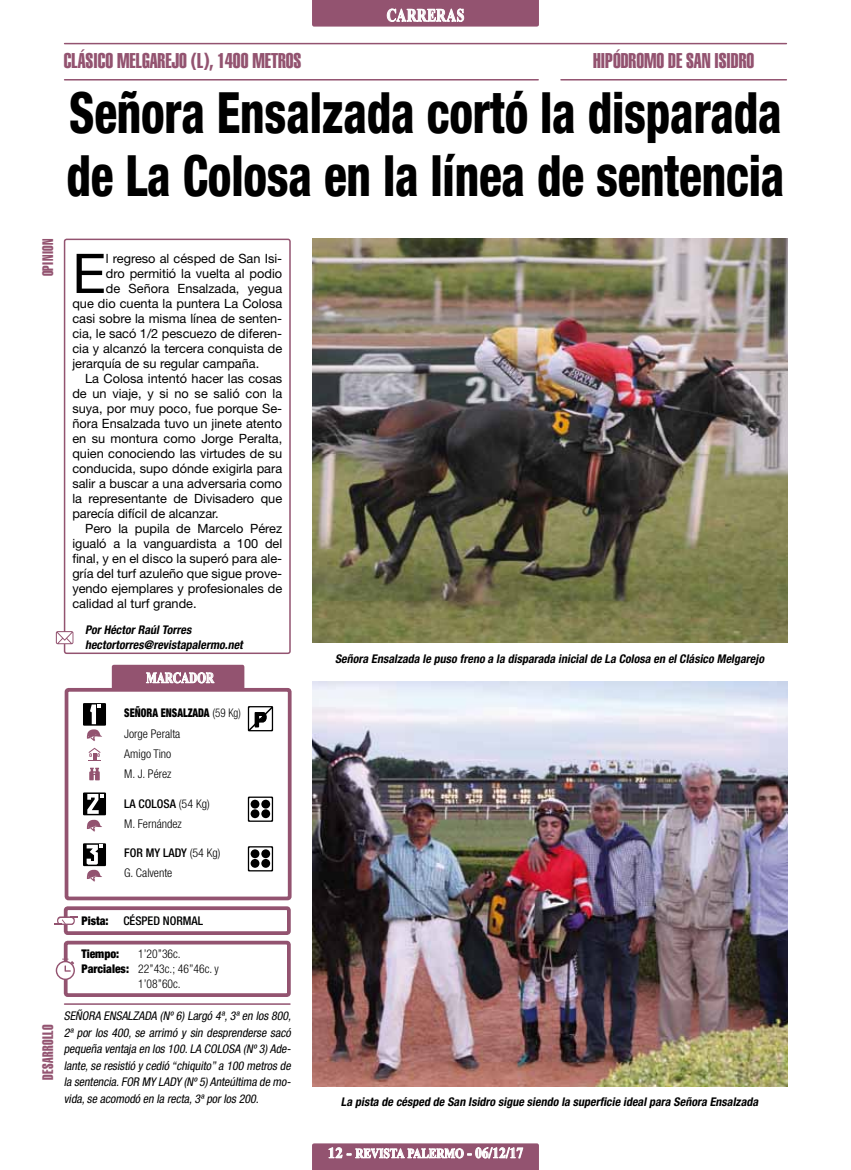
<style>
.page{position:relative;width:851px;height:1170px;background:#fff}
.page>*{position:absolute;margin:0;border:0;box-sizing:border-box;transform-origin:0 0}
.t1{font:800 condensed 57px/63px "Helvetica Neue LT Std";letter-spacing:-.005em;color:#000;scale:.83 1}
.t2{font:54.75px "Helvetica Neue LT Std";color:#000}
.t3{font:21px "Helvetica LT Std Extra Comp";color:#935370}
.t4{font:700 18px "Times New Roman";letter-spacing:.04em;color:#fff;scale:.75 1}
.t5{font:15px "Helvetica LT Std Extra Comp";letter-spacing:.025em;color:#935370}
.t6{font:700 15px "Times New Roman";letter-spacing:-.005em;color:#fff;scale:.75 1}
.t7{font:700 13.5px "Times New Roman";color:#fff;scale:.83 1}
.t8{font:12.75px "Helvetica Neue LT Std";color:#000}
.t9{font:italic condensed 12px/16.5px "Helvetica Neue LT Std";color:#000;text-align:justify}
.t10{font:italic 700 condensed 12px/15px "Helvetica Neue LT Std";color:#000}
.t11{font:300 condensed 12px/20.2px "Helvetica Neue LT Std";color:#000}
.t12{font:900 condensed 12px/15px "Helvetica Neue LT Std";color:#000}
.t13{font:500 condensed 12px "Helvetica Neue LT Std";color:#000}
.s1{font-weight:900}
.s2{font-weight:500}
.s3{font-size:15px}
</style>
<div class="page">
<svg style="left:312px;top:1143px;width:227px;height:26px;background:#a67189"></svg>
<svg style="left:312px;top:0;width:227px;height:27px;background:#9d637d"></svg>
<hr style="left:65px;top:79px;width:473px;height:1px;background:#935370">
<hr style="left:65px;top:43px;width:721px;height:1px;background:#935370">
<hr style="left:561px;top:79px;width:225px;height:1px;background:#935370">
<hr style="left:65px;top:1003px;width:225px;height:1px;background:#935370">
<div style="left:64px;top:238px;width:227px;height:416px;border:2px solid #935370;border-radius:2px"></div>
<svg style="left:56px;top:631px;width:17px;height:13px"></svg>
<div style="left:64px;top:940px;width:227px;height:56px;border:4px solid #935370;border-radius:2px"></div>
<div style="left:64px;top:906px;width:227px;height:28px;border:4px solid #935370;border-radius:2px"></div>
<svg style="left:55px;top:916px;width:22px;height:8px"></svg>
<svg style="left:56px;top:958px;width:19px;height:21px"></svg>
<div style="left:112px;top:664px;width:132px;height:26px;background:#935370;border-radius:2px"></div>
<div style="left:65px;top:688px;width:226px;height:212px;border:4px solid #935370;border-radius:2px"></div>
<svg style="left:86px;top:819px;width:16px;height:12px"></svg>
<div style="left:83px;top:703px;width:23px;height:22px;background:#000"></div>
<svg style="left:86px;top:704px;width:17px;height:37px"></svg>
<div style="left:83px;top:792px;width:23px;height:23px;background:#000"></div>
<svg style="left:87px;top:793px;width:16px;height:20px"></svg>
<div style="left:83px;top:843px;width:23px;height:23px;background:#000"></div>
<svg style="left:86px;top:844px;width:17px;height:37px"></svg>
<svg style="left:88px;top:747px;width:12px;height:13px"></svg>
<svg style="left:146px;top:672px;width:68px;height:11px"></svg>
<svg style="left:89px;top:767px;width:11px;height:14px"></svg>
<img style="left:312px;top:681px;width:475px;height:405px">
<img style="left:312px;top:238px;width:475px;height:404px">
<svg style="left:247px;top:706px;width:27px;height:25px"></svg>
<svg style="left:248px;top:796px;width:25px;height:25px"></svg>
<div style="left:250px;top:799px;width:9px;height:9px;background:#000;border-radius:50%"></div>
<div style="left:261px;top:799px;width:9px;height:9px;background:#000;border-radius:50%"></div>
<div style="left:250px;top:809px;width:9px;height:9px;background:#000;border-radius:50%"></div>
<div style="left:261px;top:809px;width:9px;height:9px;background:#000;border-radius:50%"></div>
<svg style="left:248px;top:846px;width:25px;height:25px"></svg>
<div style="left:250px;top:849px;width:9px;height:9px;background:#000;border-radius:50%"></div>
<div style="left:261px;top:849px;width:9px;height:9px;background:#000;border-radius:50%"></div>
<svg style="left:250px;top:858px;width:9px;height:9px"></svg>
<div style="left:261px;top:858px;width:9px;height:9px;background:#000;border-radius:50%"></div>
<h3 class="t4" style="left:386px;top:3px;width:105px">CARRERAS</h3>
<h3 class="t3" style="left:64px;top:48px;width:239px">CLÁSICO MELGAREJO (L), 1400 METROS</h3>
<h3 class="t3" style="left:593px;top:48px;width:162px">HIPÓDROMO DE SAN ISIDRO</h3>
<h1 class="t1" style="left:67px;top:80px;width:866px">Señora Ensalzada cortó la disparada de La Colosa en la línea de sentencia</h1>
<p class="t5" style="left:39px;top:276px;width:39px;rotate:-90deg">OPINION</p>
<h2 class="t2" style="left:72px;top:241px;width:35px">E</h2>
<p class="t8" style="left:106px;top:251px;width:178px">l regreso al césped de San Isi-</p>
<p class="t8" style="left:106px;top:266px;width:178px">dro permitió la vuelta al podio</p>
<p class="t8" style="left:106px;top:281px;width:178px">de Señora Ensalzada, yegua</p>
<p class="t8" style="left:72px;top:296px;width:211px">que dio cuenta la puntera La Colosa</p>
<p class="t8" style="left:72px;top:311px;width:211px">casi sobre la misma línea de senten-</p>
<p class="t8" style="left:72px;top:326px;width:211px">cia, le sacó 1/2 pescuezo de diferen-</p>
<p class="t8" style="left:72px;top:341px;width:211px">cia y alcanzó la tercera conquista de</p>
<p class="t8" style="left:72px;top:356px;width:188px">jerarquía de su regular campaña.</p>
<p class="t8" style="left:85px;top:371px;width:199px">La Colosa intentó hacer las cosas</p>
<p class="t8" style="left:72px;top:386px;width:211px">de un viaje, y si no se salió con la</p>
<p class="t8" style="left:72px;top:401px;width:211px">suya, por muy poco, fue porque Se-</p>
<p class="t8" style="left:72px;top:416px;width:211px">ñora Ensalzada tuvo un jinete atento</p>
<p class="t8" style="left:72px;top:431px;width:211px">en su montura como Jorge Peralta,</p>
<p class="t8" style="left:72px;top:446px;width:211px">quien conociendo las virtudes de su</p>
<p class="t8" style="left:72px;top:461px;width:211px">conducida, supo dónde exigirla para</p>
<p class="t8" style="left:72px;top:476px;width:211px">salir a buscar a una adversaria como</p>
<p class="t8" style="left:72px;top:491px;width:211px">la representante de Divisadero que</p>
<p class="t8" style="left:72px;top:506px;width:148px">parecía difícil de alcanzar.</p>
<p class="t8" style="left:85px;top:521px;width:199px">Pero la pupila de Marcelo Pérez</p>
<p class="t8" style="left:72px;top:536px;width:211px">igualó a la vanguardista a 100 del</p>
<p class="t8" style="left:72px;top:551px;width:211px">final, y en el disco la superó para ale-</p>
<p class="t8" style="left:72px;top:566px;width:211px">gría del turf azuleño que sigue prove-</p>
<p class="t8" style="left:72px;top:581px;width:211px">yendo ejemplares y profesionales de</p>
<p class="t8" style="left:72px;top:596px;width:126px">calidad al turf grande.</p>
<p class="t10" style="left:85px;top:621px;width:162px">PorHéctorRaúlTorres hectortorres@revistapalermo.net</p>
<p class="t6" style="left:146px;top:667px;width:92px">MARCADOR</p>
<p class="t11" style="left:124px;top:703px;width:118px"><span class="s1">SEÑORA ENSALZADA</span> (59 Kg)<br>Jorge Peralta<br>Amigo Tino<br>M. J. Pérez</p>
<p class="t13" style="left:124px;top:796px;width:28px">LA COLOSA</p>
<p class="t11" style="left:124px;top:793px;width:87px;text-indent:55px">(54 Kg)<br>M. Fernández</p>
<p class="t11" style="left:124px;top:842px;width:98px"><span class="s2">FOR MY LADY</span> (54 Kg)<br>G. Calvente</p>
<p class="t5" style="left:39px;top:1079px;width:57px;rotate:-90deg">DESARROLLO</p>
<p class="t13" style="left:123px;top:913px;width:81px">CÉSPED NORMAL</p>
<p class="t11" style="left:138px;top:945px;width:82px;line-height:15px">1’20’’36c.<br>22’’43c.; 46’’46c. y<br>1’08’’60c.</p>
<p class="t12" style="left:81px;top:912px;width:29px">Pista:</p>
<p class="t12" style="left:81px;top:945px;width:49px">Tiempo:<br>Parciales:</p>
<p class="t9" style="left:64px;top:1007px;width:231px">SEÑORA ENSALZADA (Nº6) Largó 4ª,3ªen los 800, 2ª por los 400, se arrimó y sin desprenderse sacó pequeña ventaja en los 100.LA COLOSA (Nº3) Ade&shy;lante,se resistió y cedió “chiquito”a 100 metros de la sentencia.FOR MY LADY (Nº5) Anteúltima de mo&shy;vida,se acomodó en la recta,3ªporlos 200.</p>
<p class="t10" style="left:335px;top:650px;width:433px">Señora Ensalzada le puso freno a la disparada inicialde La Colosa en elClásico Melgarejo</p>
<p class="t10" style="left:341px;top:1094px;width:421px">La pista de césped de San Isidro sigue siendo la superficie idealpara Señora Ensalzada</p>
<p class="t7" style="left:328px;top:1143px;width:237px"><span class="s3">12 -</span> REVISTA PALERMO <span class="s3">- 06/12/17</span></p>
</div>
